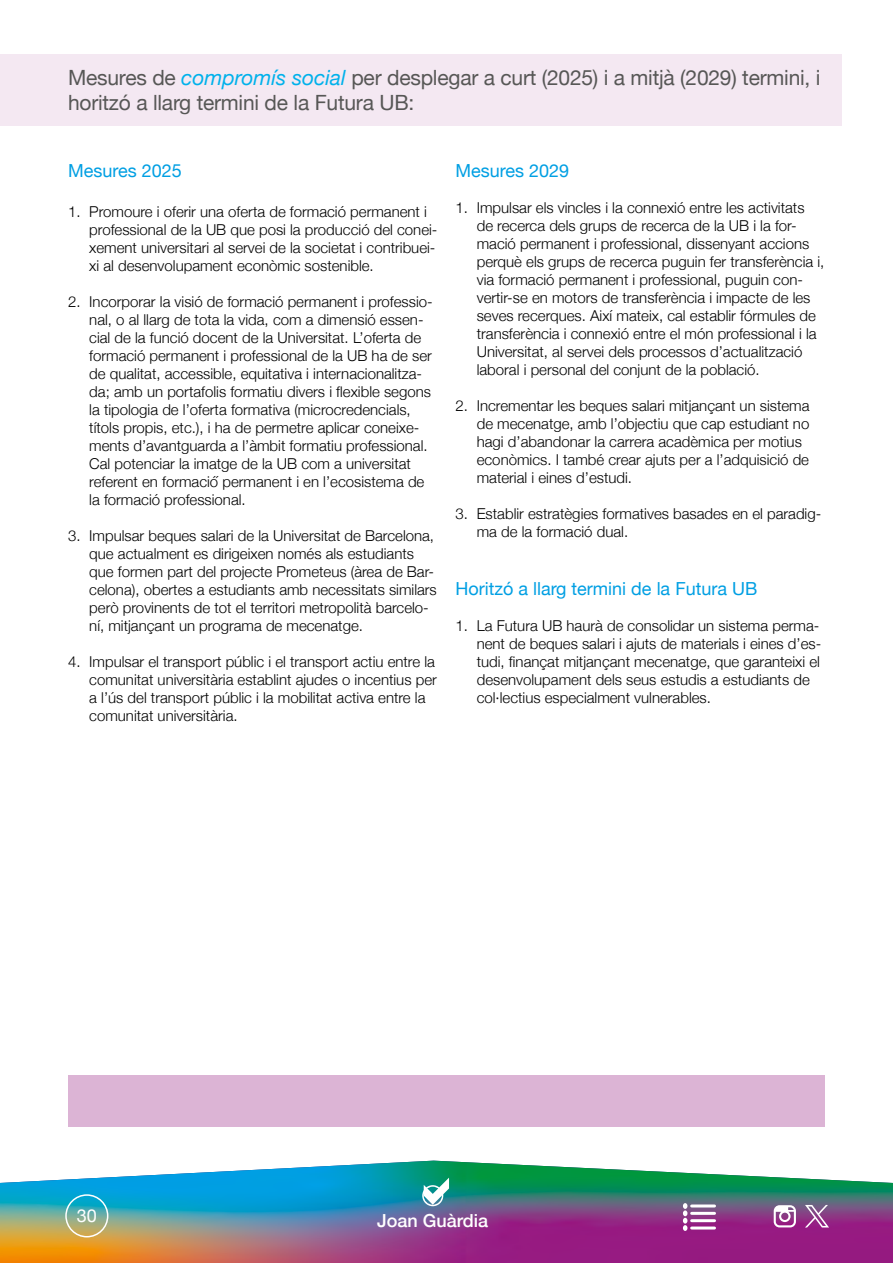
<style>
.page{position:relative;width:893px;height:1263px;background:#fff}
.page>*{position:absolute;margin:0;border:0;box-sizing:border-box;transform-origin:0 0}
.t1{font:21px/25.2px "Helvetica Neue";letter-spacing:-.01em;color:#575756}
.t2{font:18px "Helvetica Neue";color:#009fe3}
.t3{font:500 18px "Helvetica Neue";color:#fff}
.t4{font:18px "Helvetica Neue";color:#fff}
.t5{font:300 15px/18px "Helvetica Neue";color:#000}
.s1{font-style:italic;color:#00b1eb}
</style>
<div class="page">
<div style="left:0;top:55px;width:842px;height:71px;background:#f4e8f2"></div>
<div style="left:68px;top:1076px;width:757px;height:51px;background:#dcb4d5"></div>
<img style="left:0;top:1160px;width:893px;height:103px">
<svg style="left:422px;top:1177px;width:27px;height:29px"></svg>
<div style="left:65px;top:1194px;width:43px;height:43px;border:2px solid #fff;border-radius:50%"></div>
<svg style="left:774px;top:1205px;width:22px;height:22px"></svg>
<hr style="left:692px;top:1204px;width:22px;height:3px;background:#fff">
<hr style="left:692px;top:1212px;width:22px;height:3px;background:#fff">
<hr style="left:692px;top:1219px;width:22px;height:3px;background:#fff">
<hr style="left:692px;top:1226px;width:22px;height:3px;background:#fff">
<svg style="left:683px;top:1203px;width:4px;height:28px"></svg>
<svg style="left:805px;top:1205px;width:24px;height:22px"></svg>
<hr style="left:892px;top:0;width:1px;height:169px;background:#f9d2e2">
<h1 class="t1" style="left:68px;top:64px;width:754px">Mesures de <span class="s1">compromís social</span> per desplegar a curt (2025) i a mitjà (2029) termini, i horitzó a llarg termini de la Futura UB:</h1>
<p class="t2" style="left:68px;top:160px;width:115px">Mesures 2025</p>
<p class="t5" style="left:89px;top:202px;width:350px;text-indent:-21px">1. Promoure i oferir una oferta de formació permanent i professional de la UB que posi la producció del conei&shy;xement universitari al servei de la societat i contribuei&shy;xi al desenvolupament econòmic sostenible.</p>
<p class="t5" style="left:89px;top:292px;width:345px;text-indent:-21px">2. Incorporar la visió de formació permanent i professio&shy;nal, o al llarg de tota la vida, com a dimensió essen&shy;cial de la funció docent de la Universitat. L’oferta de formació permanent i professional de la UB ha de ser de qualitat, accessible, equitativa i internacionalitza&shy;da; amb un portafolis formatiu divers i flexible segons la tipologia de l’oferta formativa (microcredencials, títols propis, etc.), i ha de permetre aplicar coneixe&shy;ments d’avantguarda a l’àmbit formatiu professional.<br>Cal potenciar la imatge de la UB com a universitat referent en formació́ permanent i en l’ecosistema de la formació professional.</p>
<p class="t5" style="left:89px;top:526px;width:349px;text-indent:-21px">3. Impulsar beques salari de la Universitat de Barcelona, que actualment es dirigeixen només als estudiants que formen part del projecte Prometeus (àrea de Bar&shy;celona), obertes a estudiants amb necessitats similars però provinents de tot el territori metropolità barcelo&shy;ní, mitjançant un programa de mecenatge.</p>
<p class="t5" style="left:89px;top:652px;width:349px;text-indent:-21px">4. Impulsar el transport públic i el transport actiu entre la comunitat universitària establint ajudes o incentius per a l’ús del transport públic i la mobilitat activa entre la comunitat universitària.</p>
<p class="t2" style="left:455px;top:160px;width:115px">Mesures 2029</p>
<p class="t5" style="left:477px;top:199px;width:349px;text-indent:-21px">1. Impulsar els vincles i la connexió entre les activitats de recerca dels grups de recerca de la UB i la for&shy;mació permanent i professional, dissenyant accions perquè els grups de recerca puguin fer transferència i, via formació permanent i professional, puguin con&shy;vertir-se en motors de transferència i impacte de les seves recerques. Així mateix, cal establir fórmules de transferència i connexió entre el món professional i la Universitat, al servei dels processos d’actualització laboral i personal del conjunt de la població.</p>
<p class="t5" style="left:477px;top:397px;width:334px;text-indent:-21px">2. Incrementar les beques salari mitjançant un sistema de mecenatge, amb l’objectiu que cap estudiant no hagi d’abandonar la carrera acadèmica per motius econòmics. I també crear ajuts per a l’adquisició de material i eines d’estudi.</p>
<p class="t5" style="left:477px;top:505px;width:346px;text-indent:-21px">3. Establir estratègies formatives basades en el paradig&shy;ma de la formació dual.</p>
<p class="t2" style="left:455px;top:578px;width:303px">Horitzó a llarg termini de la Futura UB</p>
<p class="t5" style="left:477px;top:616px;width:346px;text-indent:-21px">1. La Futura UB haurà de consolidar un sistema perma&shy;nent de beques salari i ajuts de materials i eines d’es&shy;tudi, finançat mitjançant mecenatge, que garanteixi el desenvolupament dels seus estudis a estudiants de col·lectius especialment vulnerables.</p>
<p class="t4" style="left:77px;top:1205px;width:22px">30</p>
<p class="t3" style="left:377px;top:1206px;width:113px">Joan Guàrdia</p>
</div>
